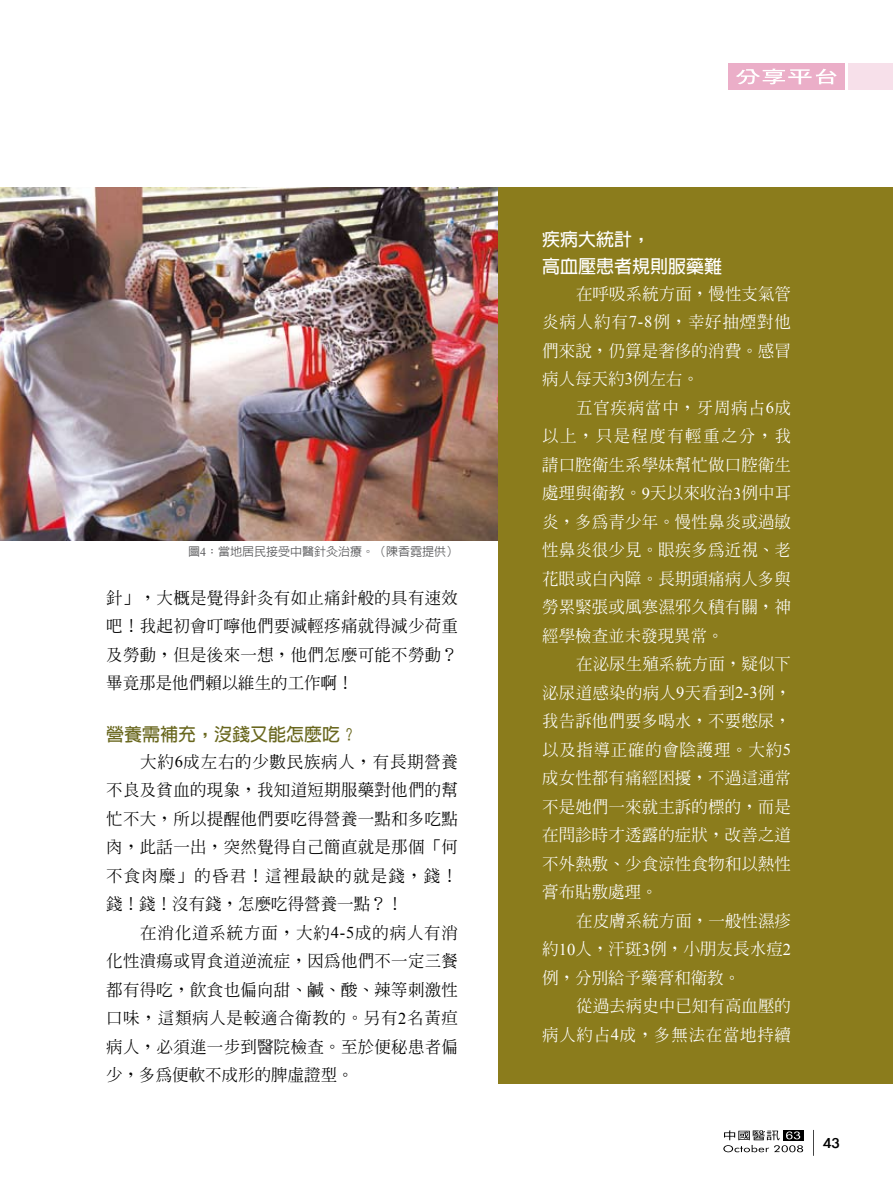
<style>
.page{position:relative;width:893px;height:1191px;background:#fff}
.page>*{position:absolute;margin:0;border:0;box-sizing:border-box;transform-origin:0 0}
.t1{font:700 18px/27px "Lin Gothic";color:#fff}
.t2{font:700 18px "Lin Gothic";color:#69671e}
.t3{font:500 16.5px/28.5px "Inn Ming";letter-spacing:.005em;color:#fff;text-align:justify}
.t4{font:500 16.5px/28.5px "Inn Ming";letter-spacing:.015em;color:#000;text-align:justify}
.t5{font:16.2px "Li Gothic Med";color:#000;scale:1.11 1}
.t6{font:500 12px "Lin Gothic";color:#58585a}
.s1{font-family:"Times New Roman";font-weight:400}
</style>
<div class="page">
<img style="left:0;top:187px;width:498px;height:353px">
<div style="left:498px;top:187px;width:395px;height:896px;background:#8b7c1c"></div>
<svg style="left:813px;top:1130px;width:1px;height:25px"></svg>
<svg style="left:723px;top:1130px;width:80px;height:22px"></svg>
<div style="left:728px;top:64px;width:116px;height:26px;background:#ebaec8"></div>
<svg style="left:736px;top:69px;width:101px;height:15px"></svg>
<div style="left:848px;top:64px;width:45px;height:26px;background:#f7e0ea"></div>
<p class="t6" style="left:188px;top:545px;width:271px">圖<span class="s1">4</span>：當地居民接受中醫針灸治療。（陳香霓提供）</p>
<p class="t4" style="left:106px;top:583px;width:353px">針」，大概是覺得針灸有如止痛針般的具有速效吧！我起初會叮嚀他們要減輕疼痛就得減少荷重及勞動，但是後來一想，他們怎麼可能不勞動？畢竟那是他們賴以維生的工作啊！</p>
<p class="t2" style="left:106px;top:725px;width:253px">營養需補充，沒錢又能怎麼吃？</p>
<p class="t4" style="left:106px;top:747px;width:353px;text-indent:34px">大約<span class="s1">6</span>成左右的少數民族病人，有長期營養不良及貧血的現象，我知道短期服藥對他們的幫忙不大，所以提醒他們要吃得營養一點和多吃點肉，此話一出，突然覺得自己簡直就是那個「何不食肉糜」的昏君！這裡最缺的就是錢，錢！錢！錢！沒有錢，怎麼吃得營養一點？！</p>
<p class="t4" style="left:106px;top:918px;width:353px;text-indent:34px">在消化道系統方面，大約<span class="s1">4-5</span>成的病人有消化性潰瘍或胃食道逆流症，因為他們不一定三餐都有得吃，飲食也偏向甜、鹹、酸、辣等刺激性口味，這類病人是較適合衛教的。另有<span class="s1">2</span>名黃疸病人，必須進一步到醫院檢查。至於便秘患者偏少，多為便軟不成形的脾虛證型。</p>
<p class="t1" style="left:542px;top:225px;width:181px">疾病大統計，<br>高血壓患者規則服藥難</p>
<p class="t3" style="left:542px;top:279px;width:250px;text-indent:34px">在呼吸系統方面，慢性支氣管炎病人約有<span class="s1">7-8</span>例，幸好抽煙對他們來說，仍算是奢侈的消費。感冒病人每天約<span class="s1">3</span>例左右。</p>
<p class="t3" style="left:542px;top:393px;width:251px;text-indent:34px">五官疾病當中，牙周病占<span class="s1">6</span>成以上，只是程度有輕重之分，我請口腔衛生系學妹幫忙做口腔衛生處理與衛教。<span class="s1">9</span>天以來收治<span class="s1">3</span>例中耳炎，多為青少年。慢性鼻炎或過敏性鼻炎很少見。眼疾多為近視、老花眼或白內障。長期頭痛病人多與勞累緊張或風寒濕邪久積有關，神經學檢查並未發現異常。</p>
<p class="t3" style="left:542px;top:649px;width:250px;text-indent:34px">在泌尿生殖系統方面，疑似下泌尿道感染的病人<span class="s1">9</span>天看到<span class="s1">2-3</span>例，我告訴他們要多喝水，不要憋尿，以及指導正確的會陰護理。大約<span class="s1">5</span>成女性都有痛經困擾，不過這通常不是她們一來就主訴的標的，而是在問診時才透露的症狀，改善之道不外熱敷、少食涼性食物和以熱性膏布貼敷處理。</p>
<p class="t3" style="left:542px;top:906px;width:250px;text-indent:34px">在皮膚系統方面，一般性濕疹約<span class="s1">10</span>人，汗斑<span class="s1">3</span>例，小朋友長水痘<span class="s1">2</span>例，分別給予藥膏和衛教。</p>
<p class="t3" style="left:542px;top:991px;width:250px;text-align:right">從過去病史中已知有高血壓的<br>病人約占<span class="s1">4</span>成，多無法在當地持續</p>
<p class="t5" style="left:823px;top:1134px;width:17px">43</p>
</div>
